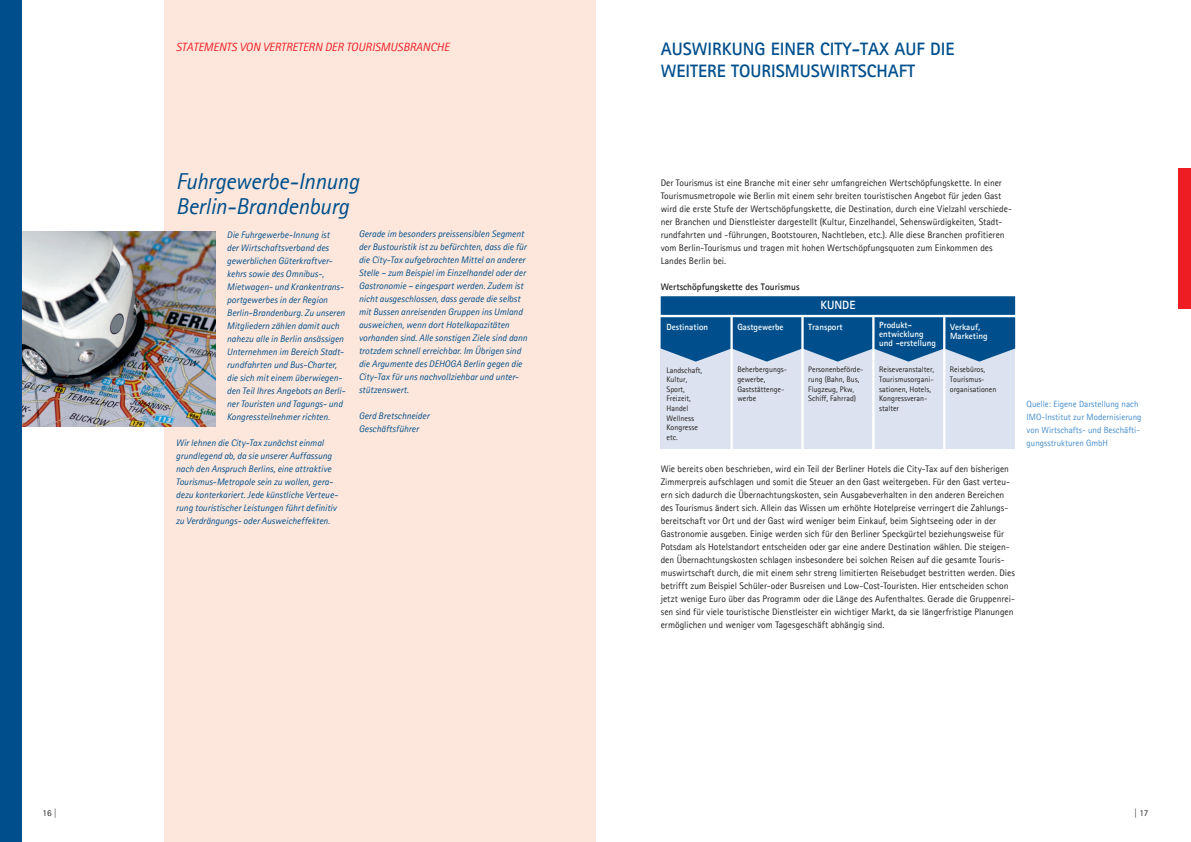
<style>
.page{position:relative;width:1191px;height:842px;background:#fff}
.page>*{position:absolute;margin:0;border:0;box-sizing:border-box;transform-origin:0 0}
.t1{font:italic 23px/25px "Agfa Rotis Sans Serif";letter-spacing:-.015em;color:#004f8c}
.t2{font:700 18px "Agfa Rotis Sans Serif";color:#004f8c}
.t3{font:italic 12px "Agfa Rotis Sans Serif";color:#ee1d23}
.t4{font:700 12px "Agfa Rotis Sans Serif";color:#fff}
.t5{font:9.5px/13px "Agfa Rotis Sans Serif";color:#231f20}
.t6{font:italic 9.5px/13px "Agfa Rotis Sans Serif";color:#004f8c}
.t7{font:700 9.5px "Agfa Rotis Sans Serif";color:#231f20}
.t8{font:9px/13px "Agfa Rotis Sans Serif";color:#448dcb}
.t9{font:700 9px/9px "Agfa Rotis Sans Serif";color:#fff}
.t10{font:9px "Agfa Rotis Sans Serif";color:#231f20}
.t11{font:8px/9.6px "Agfa Rotis Sans Serif";color:#231f20}
</style>
<div class="page">
<div style="left:164px;top:0;width:431px;height:842px;background:#fde7dc"></div>
<img style="left:21px;top:231px;width:194px;height:195px">
<div style="left:660px;top:317px;width:355px;height:132px;background:#dce2ef"></div>
<hr style="left:730px;top:314px;width:2px;height:135px;background:#fff">
<hr style="left:801px;top:314px;width:2px;height:135px;background:#fff">
<hr style="left:872px;top:314px;width:2px;height:135px;background:#fff">
<hr style="left:943px;top:314px;width:2px;height:135px;background:#fff">
<svg style="left:660px;top:296px;width:355px;height:66px;background:#24679c"></svg>
<div style="left:1178px;top:168px;width:13px;height:140px;background:#ee1d23"></div>
<div style="left:0;top:0;width:21px;height:842px;background:#004f8c"></div>
<p class="t3" style="left:176px;top:40px;width:13px">State</p>
<p class="t3" style="left:204px;top:40px;width:73px">ments von Vertreter</p>
<p class="t3" style="left:315px;top:40px;width:18px">n der</p>
<p class="t3" style="left:346px;top:40px;width:12px">Touris</p>
<p class="t3" style="left:380px;top:40px;width:17px">musbra</p>
<p class="t3" style="left:422px;top:40px;width:15px">nche</p>
<h2 class="t2" style="left:660px;top:38px;width:24px">Ausw</h2>
<h2 class="t2" style="left:707px;top:38px;width:198px">irku ng einer City-Tax auf</h2>
<h2 class="t2" style="left:930px;top:38px;width:24px">die</h2>
<h2 class="t2" style="left:660px;top:59px;width:40px">weitere</h2>
<h2 class="t2" style="left:731px;top:59px;width:81px">Tourismusw</h2>
<h2 class="t2" style="left:835px;top:59px;width:15px">irtschaft</h2>
<h1 class="t1" style="left:176px;top:169px;width:185px">Fuhrgewerbe-Innung<br>Berlin-Brandenburg</h1>
<p class="t6" style="left:227px;top:228px;width:120px">Die Fuhrgewerbe-Innung ist<br>der Wirtschaftsverband des gewerblichen Güterkraftver&shy;kehrs sowie des Omnibus-,<br>Mietwagen- und Krankentrans&shy;portgewerbes in der Region<br>Berlin-Brandenburg. Zu unseren<br>Mitgliedern zählen damit auch nahezu alle in Berlin ansässigen<br>Unternehmen im Bereich Stadt&shy;rundfahrten und Bus-Charter, die sich mit einem überwiegen&shy;den Teil Ihres Angebots an Berli&shy;ner Touristen und Tagungs- und<br>Kongressteilnehmer richten.</p>
<p class="t6" style="left:176px;top:436px;width:164px">Wir lehnen die City-Tax zunächst einmal grundlegend ab, da sie unserer Auffassung nach den Anspruch Berlins, eine attraktive Tourismus-Metropole sein zu wollen, gera&shy;dezu konterkariert. Jede künstliche Verteue&shy;rung touristischer Leistungen führt definitiv zu Verdrängungs- oder Ausweicheffekten.</p>
<p class="t6" style="left:359px;top:228px;width:170px">Gerade im besonders preissensiblen Segment der Bustouristik ist zu befürchten, dass die für die City-Tax aufgebrachten Mittel an anderer Stelle – zum Beispiel im Einzelhandel oder der Gastronomie – eingespart werden. Zudem ist nicht ausgeschlossen, dass gerade die selbst mit Bussen anreisenden Gruppen ins Umland ausweichen, wenn dort Hotelkapazitäten vorhanden sind. Alle sonstigen Ziele sind dann trotzdem schnell erreichbar. Im Übrigen sind die Argumente des DEHOGA Berlin gegen die City-Tax für uns nachvollziehbar und unter&shy;stützenswert.</p>
<p class="t6" style="left:359px;top:410px;width:72px">Gerd Bretschneider<br>Geschäftsführer</p>
<p class="t5" style="left:660px;top:176px;width:353px">Der Tourismus ist eine Branche mit einer sehr umfangreichen Wertschöpfungskette. In einer Tourismusmetropole wie Berlin mit einem sehr breiten touristischen Angebot für jeden Gast wird die erste Stufe der Wertschöpfungskette, die Destination, durch eine Vielzahl verschiede&shy;ner Branchen und Dienstleister dargestellt (Kultur, Einzelhandel, Sehenswürdigkeiten, Stadt&shy;rundfahrten und -führungen, Bootstouren, Nachtleben, etc.). Alle diese Branchen profitieren vom Berlin-Tourismus und tragen mit hohen Wertschöpfungsquoten zum Einkommen des Landes Berlin bei.</p>
<p class="t7" style="left:660px;top:280px;width:140px">Wertschöpfungskette des Tourismus</p>
<p class="t9" style="left:666px;top:322px;width:43px">Destination</p>
<p class="t11" style="left:666px;top:365px;width:37px">Landschaft,<br>Kultur,<br>Sport,<br>Freizeit,<br>Handel<br>Wellness<br>Kongresse etc.</p>
<p class="t4" style="left:820px;top:297px;width:36px">KUNDE</p>
<p class="t9" style="left:737px;top:322px;width:48px">Gastgewerbe</p>
<p class="t9" style="left:808px;top:322px;width:36px">Transport</p>
<p class="t9" style="left:879px;top:320px;width:58px">Produkt&shy;entwicklung und -erstellung</p>
<p class="t9" style="left:950px;top:322px;width:39px">Verkauf,<br>Marketing</p>
<p class="t11" style="left:737px;top:365px;width:51px">Beherbergungs&shy;gewerbe,<br>Gaststättenge&shy;werbe</p>
<p class="t11" style="left:808px;top:365px;width:57px">Personenbeförde&shy;rung (Bahn, Bus,<br>Flugzeug, Pkw,<br>Schiff, Fahrrad)</p>
<p class="t11" style="left:879px;top:365px;width:57px">Reiseveranstalter,<br>Tourismusorgani&shy;sationen, Hotels,<br>Kongressveran&shy;stalter</p>
<p class="t11" style="left:950px;top:365px;width:48px">Reisebüros,<br>Tourismus&shy;organisationen</p>
<p class="t5" style="left:660px;top:462px;width:356px">Wie bereits oben beschrieben, wird ein Teil der Berliner Hotels die City-Tax auf den bisherigen Zimmerpreis aufschlagen und somit die Steuer an den Gast weitergeben. Für den Gast verteu&shy;ern sich dadurch die Übernachtungskosten, sein Ausgabeverhalten in den anderen Bereichen des Tourismus ändert sich. Allein das Wissen um erhöhte Hotelpreise verringert die Zahlungs&shy;bereitschaft vor Ort und der Gast wird weniger beim Einkauf, beim Sightseeing oder in der Gastronomie ausgeben. Einige werden sich für den Berliner Speckgürtel beziehungsweise für Potsdam als Hotelstandort entscheiden oder gar eine andere Destination wählen. Die steigen&shy;den Übernachtungskosten schlagen insbesondere bei solchen Reisen auf die gesamte Touris&shy;muswirtschaft durch, die mit einem sehr streng limitierten Reisebudget bestritten werden. Dies betrifft zum Beispiel Schüler-oder Busreisen und Low-Cost-Touristen. Hier entscheiden schon jetzt wenige Euro über das Programm oder die Länge des Aufenthaltes. Gerade die Gruppenrei&shy;sen sind für viele touristische Dienstleister ein wichtiger Markt, da sie längerfristige Planungen ermöglichen und weniger vom Tagesgeschäft abhängig sind.</p>
<p class="t8" style="left:1026px;top:397px;width:116px">Quelle: Eigene Darstellung nach<br>IMO-Institut zur Modernisierung von Wirtschafts- und Beschäfti&shy;gungsstrukturen GmbH</p>
<p class="t10" style="left:43px;top:807px;width:16px">16 |</p>
<p class="t10" style="left:1134px;top:807px;width:16px">| 17</p>
</div>
